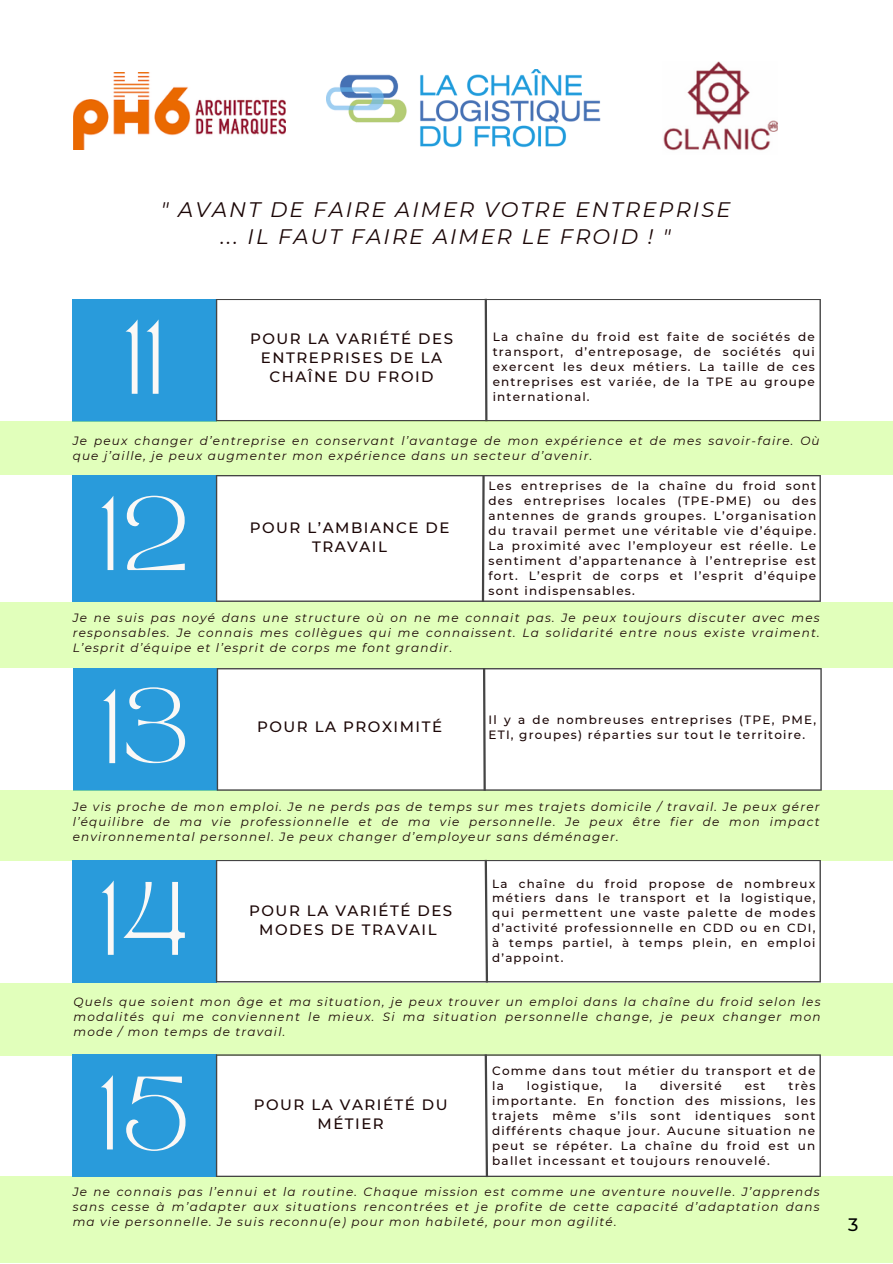
<style>
.page{position:relative;width:893px;height:1264px;background:#fff}
.page>*{position:absolute;margin:0;border:0;box-sizing:border-box;transform-origin:0 0}
.t1{font:72.9px "TAN MONCHERI Regular";letter-spacing:.05em;color:#faf8f6}
.t2{font:italic 21px "Montserrat";letter-spacing:.1em;color:#1b0606}
.t3{font:500 18px "Montserrat";color:#000}
.t4{font:500 15px/19px "Montserrat";letter-spacing:.1em;color:#1b0606;text-align:center}
.t5{font:italic 12px/15px "Montserrat";letter-spacing:.1em;color:#1b0606;text-align:justify}
.t6{font:500 12px/15px "Montserrat";letter-spacing:.1em;color:#1b0606;text-align:justify}
.t7{font:500 11.85px/14.9px "Montserrat";letter-spacing:.1em;color:#1b0606;text-align:justify}
</style>
<div class="page">
<div style="left:72px;top:299px;width:145px;height:122px;background:#299bdb"></div>
<svg style="left:216px;top:299px;width:604px;height:122px"></svg>
<svg style="left:483px;top:298px;width:5px;height:123px"></svg>
<div style="left:0;top:1176px;width:892px;height:86px;background:#e1ffbb"></div>
<div style="left:0;top:421px;width:892px;height:54px;background:#e1ffbb"></div>
<div style="left:72px;top:475px;width:145px;height:127px;background:#299bdb"></div>
<svg style="left:216px;top:475px;width:604px;height:127px"></svg>
<svg style="left:480px;top:475px;width:6px;height:127px"></svg>
<div style="left:0;top:602px;width:892px;height:66px;background:#e1ffbb"></div>
<div style="left:73px;top:668px;width:145px;height:122px;background:#299bdb"></div>
<div style="left:0;top:790px;width:892px;height:71px;background:#e1ffbb"></div>
<svg style="left:217px;top:668px;width:604px;height:122px"></svg>
<svg style="left:482px;top:668px;width:5px;height:123px"></svg>
<div style="left:0;top:982px;width:892px;height:73px;background:#e1ffbb"></div>
<div style="left:72px;top:859px;width:145px;height:123px;background:#299bdb"></div>
<svg style="left:216px;top:859px;width:604px;height:123px"></svg>
<svg style="left:483px;top:859px;width:6px;height:124px"></svg>
<div style="left:72px;top:1054px;width:145px;height:123px;background:#299bdb"></div>
<svg style="left:216px;top:1054px;width:604px;height:123px"></svg>
<svg style="left:483px;top:1054px;width:6px;height:124px"></svg>
<img style="left:326px;top:70px;width:275px;height:78px">
<img style="left:663px;top:61px;width:114px;height:90px">
<img style="left:74px;top:73px;width:211px;height:76px">
<p class="t2" style="left:161px;top:197px;width:571px">" AVANT DE FAIRE AIMER VOTRE ENTREPRISE</p>
<p class="t2" style="left:220px;top:224px;width:452px">... IL FAUT FAIRE AIMER LE FROID ! "</p>
<p class="t1" style="left:126px;top:319px;width:40px">11</p>
<p class="t4" style="left:250px;top:329px;width:204px">POUR LA VARIÉTÉ DES<br>ENTREPRISES DE LA<br>CHAÎNE DU FROID</p>
<p class="t6" style="left:492px;top:329px;width:324px">La chaîne du froid est faite de sociétés de transport, d’entreposage, de sociétés qui exercent les deux métiers. La taille de ces entreprises est variée, de la TPE au groupe international.</p>
<p class="t5" style="left:73px;top:433px;width:748px">Je peux changer d’entreprise en conservant l’avantage de mon expérience et de mes savoir-faire. Où que j’aille, je peux augmenter mon expérience dans un secteur d’avenir.</p>
<p class="t1" style="left:102px;top:495px;width:88px">12</p>
<p class="t6" style="left:488px;top:478px;width:329px">Les entreprises de la chaîne du froid sont des entreprises locales (TPE-PME) ou des antennes de grands groupes. L’organisation du travail permet une véritable vie d’équipe.<br>La proximité avec l’employeur est réelle. Le sentiment d’appartenance à l’entreprise est fort. L’esprit de corps et l’esprit d’équipe sont indispensables.</p>
<p class="t5" style="left:73px;top:610px;width:748px">Je ne suis pas noyé dans une structure où on ne me connait pas. Je peux toujours discuter avec mes responsables. Je connais mes collègues qui me connaissent. La solidarité entre nous existe vraiment.<br>L’esprit d’équipe et l’esprit de corps me font grandir.</p>
<p class="t1" style="left:104px;top:688px;width:86px">13</p>
<p class="t4" style="left:250px;top:518px;width:201px">POUR L’AMBIANCE DE<br>TRAVAIL</p>
<p class="t4" style="left:257px;top:717px;width:186px">POUR LA PROXIMITÉ</p>
<p class="t6" style="left:488px;top:712px;width:329px">Il y a de nombreuses entreprises (TPE, PME,<br>ETI, groupes) réparties sur tout le territoire.</p>
<p class="t5" style="left:73px;top:799px;width:748px">Je vis proche de mon emploi. Je ne perds pas de temps sur mes trajets domicile / travail. Je peux gérer l’équilibre de ma vie professionnelle et de ma vie personnelle. Je peux être fier de mon impact environnemental personnel. Je peux changer d’employeur sans déménager.</p>
<p class="t1" style="left:102px;top:880px;width:88px">14</p>
<p class="t7" style="left:492px;top:875px;width:324px">La chaîne du froid propose de nombreux métiers dans le transport et la logistique, qui permettent une vaste palette de modes d’activité professionnelle en CDD ou en CDI, à temps partiel, à temps plein, en emploi d’appoint.</p>
<p class="t5" style="left:74px;top:993px;width:748px">Quels que soient mon âge et ma situation, je peux trouver un emploi dans la chaîne du froid selon les modalités qui me conviennent le mieux. Si ma situation personnelle change, je peux changer mon mode / mon temps de travail.</p>
<p class="t1" style="left:101px;top:1075px;width:89px">15</p>
<p class="t4" style="left:249px;top:901px;width:204px">POUR LA VARIÉTÉ DES<br>MODES DE TRAVAIL</p>
<p class="t6" style="left:492px;top:1062px;width:324px">Comme dans tout métier du transport et de la</p>
<p class="t6" style="left:527px;top:1077px;width:77px">logistique,</p>
<p class="t6" style="left:625px;top:1077px;width:13px">la</p>
<p class="t6" style="left:660px;top:1077px;width:63px">diversité</p>
<p class="t6" style="left:744px;top:1077px;width:22px">est</p>
<p class="t6" style="left:492px;top:1077px;width:324px;text-indent:296px">très importante. En fonction des missions, les trajets même s’ils sont identiques sont différents chaque jour. Aucune situation ne peut se répéter. La chaîne du froid est un ballet incessant et toujours renouvelé.</p>
<p class="t5" style="left:73px;top:1184px;width:748px">Je ne connais pas l’ennui et la routine. Chaque mission est comme une aventure nouvelle. J’apprends sans cesse à m’adapter aux situations rencontrées et je profite de cette capacité d’adaptation dans ma vie personnelle. Je suis reconnu(e) pour mon habileté, pour mon agilité.</p>
<p class="t4" style="left:254px;top:1095px;width:195px">POUR LA VARIÉTÉ DU<br>MÉTIER</p>
<p class="t3" style="left:848px;top:1213px;width:12px">3</p>
</div>
